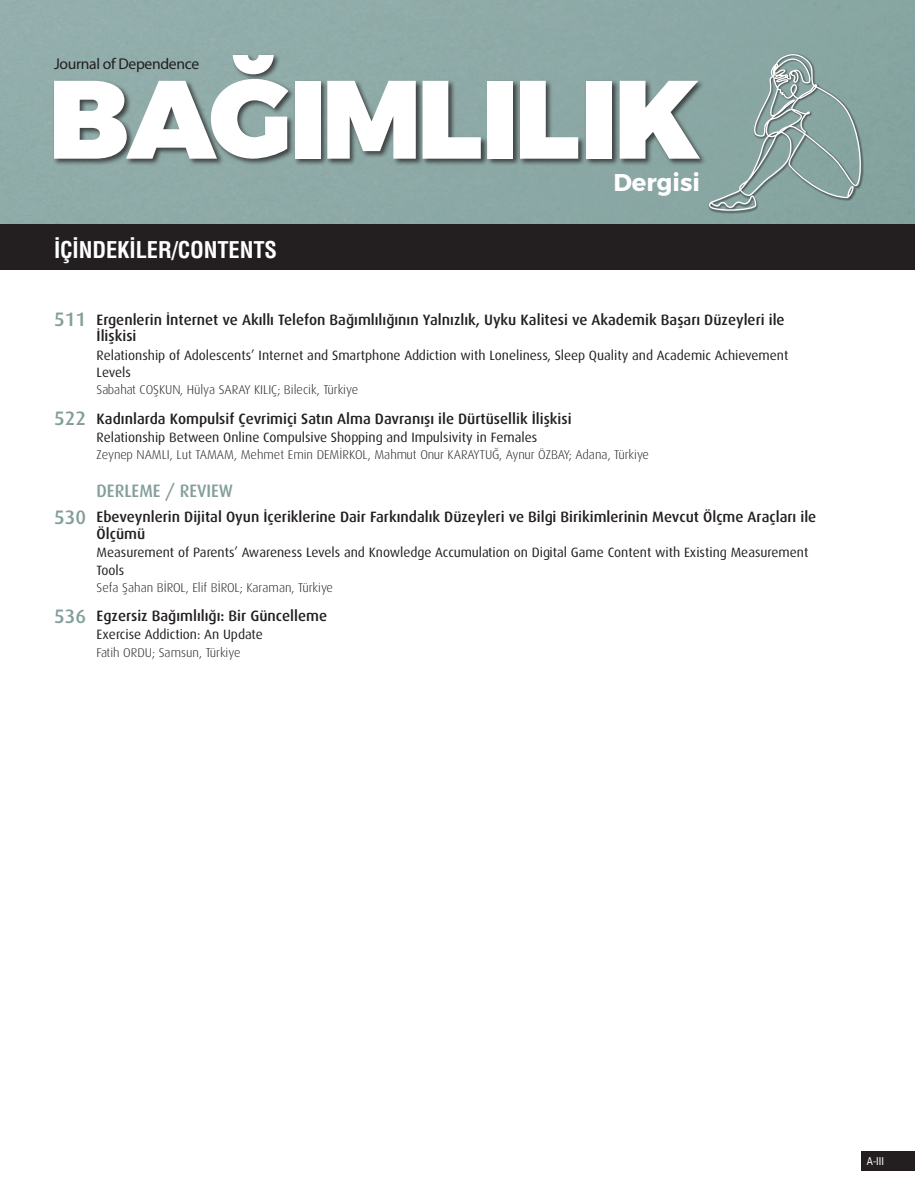
<style>
.page{position:relative;width:915px;height:1191px;background:#fff}
.page>*{position:absolute;margin:0;border:0;box-sizing:border-box;transform-origin:0 0}
.t1{font:700 24.15px "Montserrat";color:#fff}
.BASLIK{font:22.5px "Helvetica Cond T Bold";letter-spacing:-.005em;color:#fff}
.IC-KONU-BASLIK{font:18px "Dax Medium Tr";color:#839e9b;scale:.95 1}
.t2{font:15.6px "Myriad Pro";letter-spacing:-.02em;color:#231f20}
.icindekiler_baslık_1{font:15px/16.5px "Dax Medium Tr";color:#231f20}
.icindekiler_baslık_2{font:13.5px/17.7px "Dax Regular Tr";color:#231f20}
.icindekiler_yazar_ve{font:12.75px "Dax Light Tr";color:#231f20}
.icindekiler_baslık_1-2{font:12.75px "Dax Light Tr";color:#231f20}
.t3{font:condensed 11.25px "Frutiger LT Std";color:#fff;scale:.95 1}
.s1{font-size:19.5px;color:#839e9b}
</style>
<div class="page">
<div style="left:52px;top:79px;width:82px;height:88px;background:#231f20;opacity:.75"></div>
<div style="left:125px;top:79px;width:99px;height:88px;background:#231f20;opacity:.75"></div>
<div style="left:209px;top:53px;width:86px;height:113px;background:#231f20;opacity:.75"></div>
<svg style="left:54px;top:55px;width:234px;height:104px"></svg>
<div style="left:293px;top:79px;width:35px;height:88px;background:#231f20;opacity:.75"></div>
<div style="left:295px;top:81px;width:25px;height:78px;background:#fff"></div>
<div style="left:485px;top:79px;width:35px;height:88px;background:#231f20;opacity:.75"></div>
<div style="left:487px;top:81px;width:26px;height:78px;background:#fff"></div>
<div style="left:584px;top:79px;width:35px;height:88px;background:#231f20;opacity:.75"></div>
<div style="left:586px;top:81px;width:25px;height:78px;background:#fff"></div>
<div style="left:325px;top:79px;width:98px;height:88px;background:#231f20;opacity:.75"></div>
<svg style="left:327px;top:81px;width:88px;height:78px"></svg>
<div style="left:420px;top:79px;width:68px;height:88px;background:#231f20;opacity:.75"></div>
<svg style="left:422px;top:81px;width:58px;height:78px"></svg>
<div style="left:518px;top:79px;width:67px;height:88px;background:#231f20;opacity:.75"></div>
<svg style="left:520px;top:81px;width:58px;height:78px"></svg>
<div style="left:617px;top:79px;width:90px;height:88px;background:#231f20;opacity:.75"></div>
<svg style="left:619px;top:81px;width:80px;height:78px"></svg>
<div style="left:0;top:224px;width:914px;height:45px;background:#231f20"></div>
<div style="left:708px;top:54px;width:156px;height:160px;background:#231f20;opacity:.75"></div>
<svg style="left:708px;top:53px;width:153px;height:158px;background:#8ca7a4"></svg>
<div style="left:860px;top:1151px;width:54px;height:20px;background:#231f20"></div>
<p class="t2" style="left:54px;top:54px;width:147px">Journal of Dependence</p>
<p class="BASLIK" style="left:54px;top:236px;width:224px">İÇİNDEKİLER/CONTENTS</p>
<h1 class="t1" style="left:613px;top:167px;width:88px">Dergisi</h1>
<p class="icindekiler_baslık_1" style="left:97px;top:311px;width:689px;text-indent:-43px"><span class="s1">511</span> Ergenlerin İnternet ve Akıllı Telefon Bağımlılığının Yalnızlık, Uyku Kalitesi ve Akademik Başarı Düzeyleri ile<br>İlişkisi</p>
<p class="icindekiler_baslık_2" style="left:97px;top:346px;width:693px">Relationship of Adolescents’ Internet and Smartphone Addiction with Loneliness, Sleep Quality and Academic Achievement<br>Levels</p>
<p class="icindekiler_yazar_ve" style="left:97px;top:383px;width:263px">Sabahat COŞKUN, Hülya SARAY KILIÇ; Bilecik, Türkiye</p>
<p class="icindekiler_baslık_1" style="left:54px;top:410px;width:519px"><span class="s1">522</span> Kadınlarda Kompulsif Çevrimiçi Satın Alma Davranışı ile Dürtüsellik İlişkisi</p>
<p class="icindekiler_baslık_2" style="left:97px;top:428px;width:442px">Relationship Between Online Compulsive Shopping and Impulsivity in Females</p>
<p class="icindekiler_baslık_1-2" style="left:97px;top:448px;width:554px">Zeynep NAMLI, Lut TAMAM, Mehmet Emin DEMİRKOL, Mahmut Onur KARAYTUĞ, Aynur ÖZBAY; Adana, Türkiye</p>
<p class="IC-KONU-BASLIK" style="left:97px;top:481px;width:145px">DERLEME / REVIEW</p>
<p class="icindekiler_baslık_1" style="left:97px;top:509px;width:721px;text-indent:-43px"><span class="s1">530</span> Ebeveynlerin Dijital Oyun İçeriklerine Dair Farkındalık Düzeyleri ve Bilgi Birikimlerinin Mevcut Ölçme Araçları ile<br>Ölçümü</p>
<p class="icindekiler_baslık_2" style="left:97px;top:543px;width:713px">Measurement of Parents’ Awareness Levels and Knowledge Accumulation on Digital Game Content with Existing Measurement<br>Tools</p>
<p class="icindekiler_yazar_ve" style="left:97px;top:580px;width:238px">Sefa Şahan BİROL, Elif BİROL; Karaman, Türkiye</p>
<p class="icindekiler_baslık_1" style="left:54px;top:607px;width:274px"><span class="s1">536</span> Egzersiz Bağımlılığı: Bir Güncelleme</p>
<p class="icindekiler_baslık_2" style="left:97px;top:626px;width:168px">Exercise Addiction: An Update</p>
<p class="icindekiler_yazar_ve" style="left:97px;top:645px;width:145px">Fatih ORDU; Samsun, Türkiye</p>
<p class="t3" style="left:866px;top:1155px;width:19px">A-III</p>
</div>
